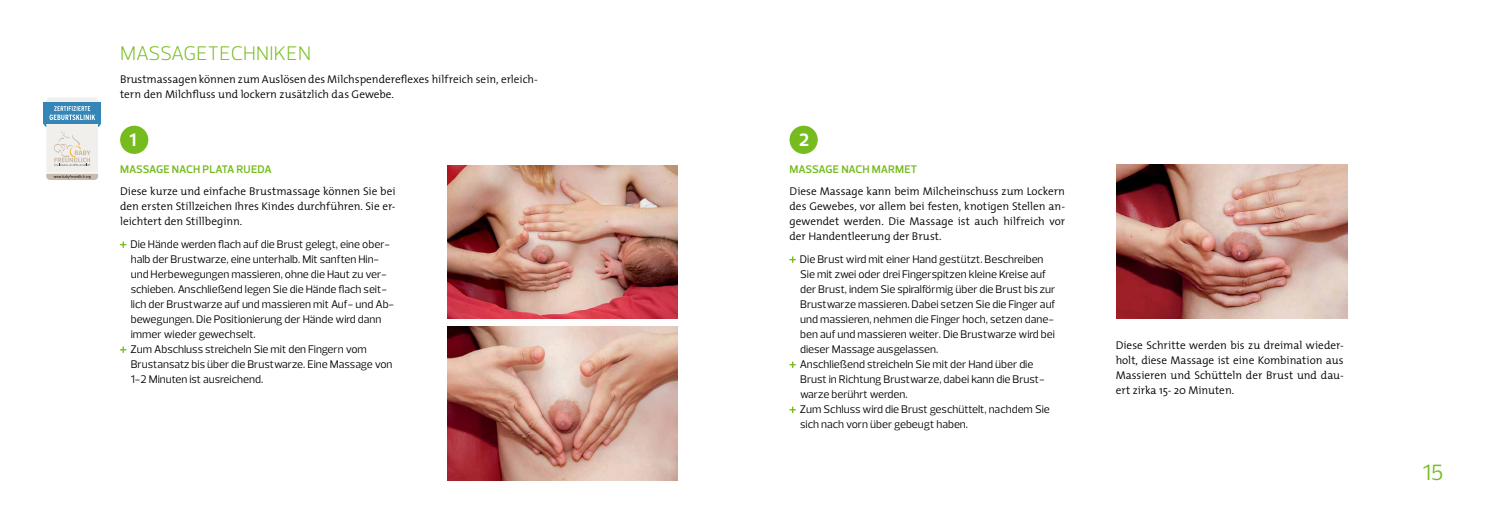
<style>
.page{position:relative;width:1489px;height:525px;background:#fff}
.page>*{position:absolute;margin:0;border:0;box-sizing:border-box;transform-origin:0 0}
.t1{font:22.5px "Prelo";color:#77bc1f}
.t2{font:300 20px "Prelo";letter-spacing:.015em;color:#77bc1f}
.t3{font:700 18.25px "Prelo";color:#fff}
.t4{font:11.25px/15px "Prelo";color:#000}
.t5{font:300 11.25px/15px "The Mix";color:#000;text-align:justify}
.t6{font:600 11.25px "Prelo";letter-spacing:-.02em;color:#77bc1f}
</style>
<div class="page">
<svg style="left:43px;top:98px;width:58px;height:82px;background:#c0d1d8"></svg>
<img style="left:447px;top:326px;width:230px;height:154px">
<img style="left:1116px;top:164px;width:231px;height:154px">
<div style="left:789px;top:126px;width:28px;height:28px;background:#77bc1f;border-radius:50%"></div>
<svg style="left:789px;top:256px;width:6px;height:7px"></svg>
<svg style="left:789px;top:361px;width:6px;height:7px"></svg>
<svg style="left:789px;top:406px;width:6px;height:7px"></svg>
<img style="left:447px;top:165px;width:230px;height:153px">
<div style="left:120px;top:126px;width:28px;height:28px;background:#77bc1f;border-radius:50%"></div>
<svg style="left:120px;top:241px;width:6px;height:7px"></svg>
<svg style="left:120px;top:346px;width:6px;height:7px"></svg>
<h2 class="t2" style="left:120px;top:41px;width:192px">MASSAGETECHNIKEN</h2>
<p class="t5" style="left:120px;top:71px;width:419px">Brustmassagen können zum Auslösen des Milchspendereflexes hilfreich sein, erleich&shy;tern den Milchfluss und lockern zusätzlich das Gewebe.</p>
<h3 class="t3" style="left:129px;top:128px;width:8px">1</h3>
<p class="t6" style="left:120px;top:162px;width:153px">MASSAGE NACH PLATA RU EDA</p>
<p class="t5" style="left:120px;top:183px;width:277px">Diese kurze und einfache Brustmassage können Sie bei den ersten Stillzeichen Ihres Kindes durchführen. Sie er&shy;leichtert den Stillbeginn.</p>
<p class="t4" style="left:130px;top:236px;width:265px">Die Hände werden flach auf die Brust gelegt, eine ober&shy;halb der Brustwarze, eine unterhalb. Mit sanften Hin&shy;und Herbewegungen massieren, ohne die Haut zu ver&shy;schieben. Anschließend legen Sie die Hände flach seit&shy;lich der Brustwarze auf und massieren mit Auf- und Ab&shy;bewegungen. Die Positionierung der Hände wird dann immer wieder gewechselt.<br>Zum Abschluss streicheln Sie mit den Fingern vom Brustansatz bis über die Brustwarze. Eine Massage von 1-2 Minuten ist ausreichend.</p>
<h3 class="t3" style="left:799px;top:128px;width:12px">2</h3>
<p class="t6" style="left:789px;top:162px;width:129px">MASSAGE NACH MARMET</p>
<p class="t5" style="left:789px;top:183px;width:277px">Diese Massage kann beim Milcheinschuss zum Lockern des Gewebes, vor allem bei festen, knotigen Stellen an&shy;gewendet werden. Die Massage ist auch hilfreich vor der Handentleerung der Brust.</p>
<p class="t4" style="left:799px;top:251px;width:257px">Die Brust wird mit einer Hand gestützt. Beschreiben Sie mit zwei oder drei Fingerspitzen kleine Kreise auf der Brust, indem Sie spiralförmig über die Brust bis zur Brustwarze massieren. Dabei setzen Sie die Finger auf und massieren, nehmen die Finger hoch, setzen dane&shy;ben auf und massieren weiter. Die Brustwarze wird bei dieser Massage ausgelassen.<br>Anschließend streicheln Sie mit der Hand über die Brust in Richtung Brustwarze, dabei kann die Brust&shy;warze berührt werden.<br>Zum Schluss wird die Brust geschüttelt, nachdem Sie sich nach vorn über gebeugt haben.</p>
<p class="t5" style="left:1115px;top:337px;width:229px">Diese Schritte werden bis zu dreimal wieder&shy;holt, diese Massage ist eine Kombination aus Massieren und Schütteln der Brust und dau&shy;ert zirka 15- 20 Minuten.</p>
<h1 class="t1" style="left:1422px;top:458px;width:23px">15</h1>
</div>
